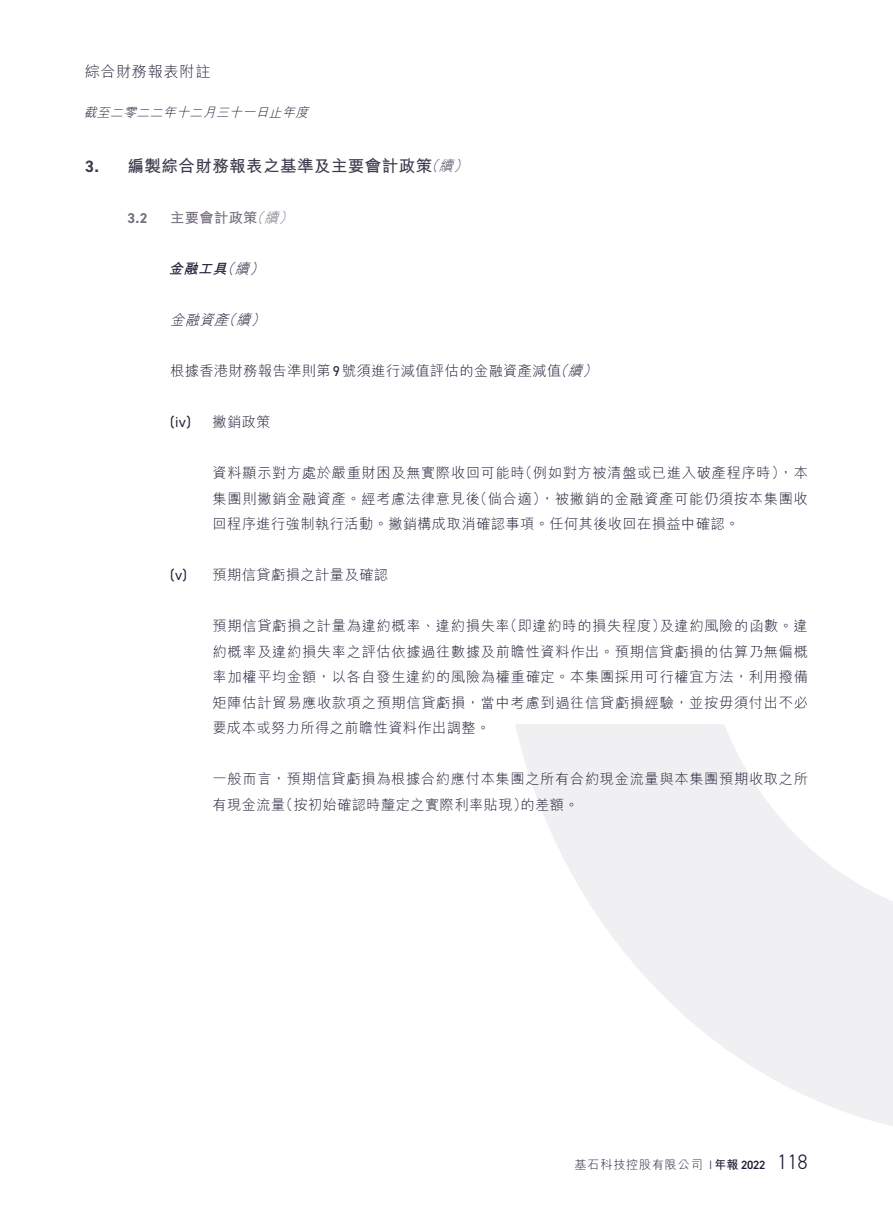
<style>
.page{position:relative;width:893px;height:1212px;background:#fff}
.page>*{position:absolute;margin:0;border:0;box-sizing:border-box;transform-origin:0 0}
.t1{font:700 16.5px "M Hei HK";letter-spacing:.03em;color:#3f394d}
.t2{font:300 15px "M Hei HK";letter-spacing:.055em;color:#201a33}
.t3{font:300 14.25px/25.5px "M Hei HK";letter-spacing:.03em;color:#201a33;text-align:justify}
.t4{font:700 14.25px "M Hei HK";letter-spacing:.025em;color:#746d7d}
.t5{font:italic 700 14.25px "M Hei HK";color:#201a33}
.t6{font:italic 300 14.25px "M Hei HK";color:#201a33}
.t7{font:14.25px "DIN2014";color:#201a33}
.t8{font:700 14.25px "DIN2014";color:#746d7d}
.t9{font:italic 300 12.75px "M Hei HK";color:#201a33}
.t10{font:300 12px "M Hei HK";letter-spacing:.075em;color:#201a33}
.s1{font-family:"DIN2014"}
.s2{font-weight:300;font-style:italic;font-size:14.25px}
.s3{font-weight:300;font-style:italic}
.s4{font-weight:300}
.s5{font-family:"DIN2014";font-weight:400}
.s6{font-style:italic}
.s7{font-weight:700}
.s8{font-family:"DIN2014";font-weight:600}
.s9{font-family:"DIN2014";font-size:21px}
</style>
<div class="page">
<svg style="left:515px;top:724px;width:378px;height:402px;fill:#f0eff1"></svg>
<p class="t2" style="left:85px;top:64px;width:127px">綜合財務報表附註</p>
<p class="t9" style="left:84px;top:106px;width:229px">截至二零二二年十二月三十一日止年度</p>
<p class="t1" style="left:85px;top:154px;width:388px"><span class="s1">3.</span> 編製綜合財務報表之基準及主要會計政策<span class="s2">（續）</span></p>
<p class="t8" style="left:128px;top:209px;width:22px">3.2</p>
<p class="t4" style="left:170px;top:207px;width:128px">主要會計政策<span class="s3">（續）</span></p>
<p class="t5" style="left:169px;top:258px;width:100px">金融工具<span class="s4">（續）</span></p>
<p class="t6" style="left:170px;top:313px;width:100px">金融資產（續）</p>
<p class="t3" style="left:170px;top:358px;width:432px">根據香港財務報告準則第<span class="s5">9</span>號須進行減值評估的金融資產減值<span class="s6">（續）</span></p>
<p class="t7" style="left:170px;top:413px;width:22px">(iv)</p>
<p class="t3" style="left:213px;top:409px;width:60px">撇銷政策</p>
<p class="t3" style="left:213px;top:460px;width:597px">資料顯示對方處於嚴重財困及無實際收回可能時（例如對方被清盤或已進入破產程序時），本集團則撇銷金融資產。經考慮法律意見後（倘合適），被撇銷的金融資產可能仍須按本集團收回程序進行強制執行活動。撇銷構成取消確認事項。任何其後收回在損益中確認。</p>
<p class="t3" style="left:170px;top:562px;width:219px"><span class="s5">(v)</span> 預期信貸虧損之計量及確認</p>
<p class="t3" style="left:213px;top:613px;width:597px">預期信貸虧損之計量為違約概率、違約損失率（即違約時的損失程度）及違約風險的函數。違約概率及違約損失率之評估依據過往數據及前瞻性資料作出。預期信貸虧損的估算乃無偏概率加權平均金額，以各自發生違約的風險為權重確定。本集團採用可行權宜方法，利用撥備矩陣估計貿易應收款項之預期信貸虧損，當中考慮到過往信貸虧損經驗，並按毋須付出不必要成本或努力所得之前瞻性資料作出調整。</p>
<p class="t3" style="left:213px;top:766px;width:597px">一般而言，預期信貸虧損為根據合約應付本集團之所有合約現金流量與本集團預期收取之所有現金流量（按初始確認時釐定之實際利率貼現）的差額。</p>
<p class="t10" style="left:575px;top:1158px;width:235px">基石科技控股有限公司 <span class="s1">I</span> <span class="s7">年報</span> <span class="s8">2022</span> <span class="s9">118</span></p>
</div>
